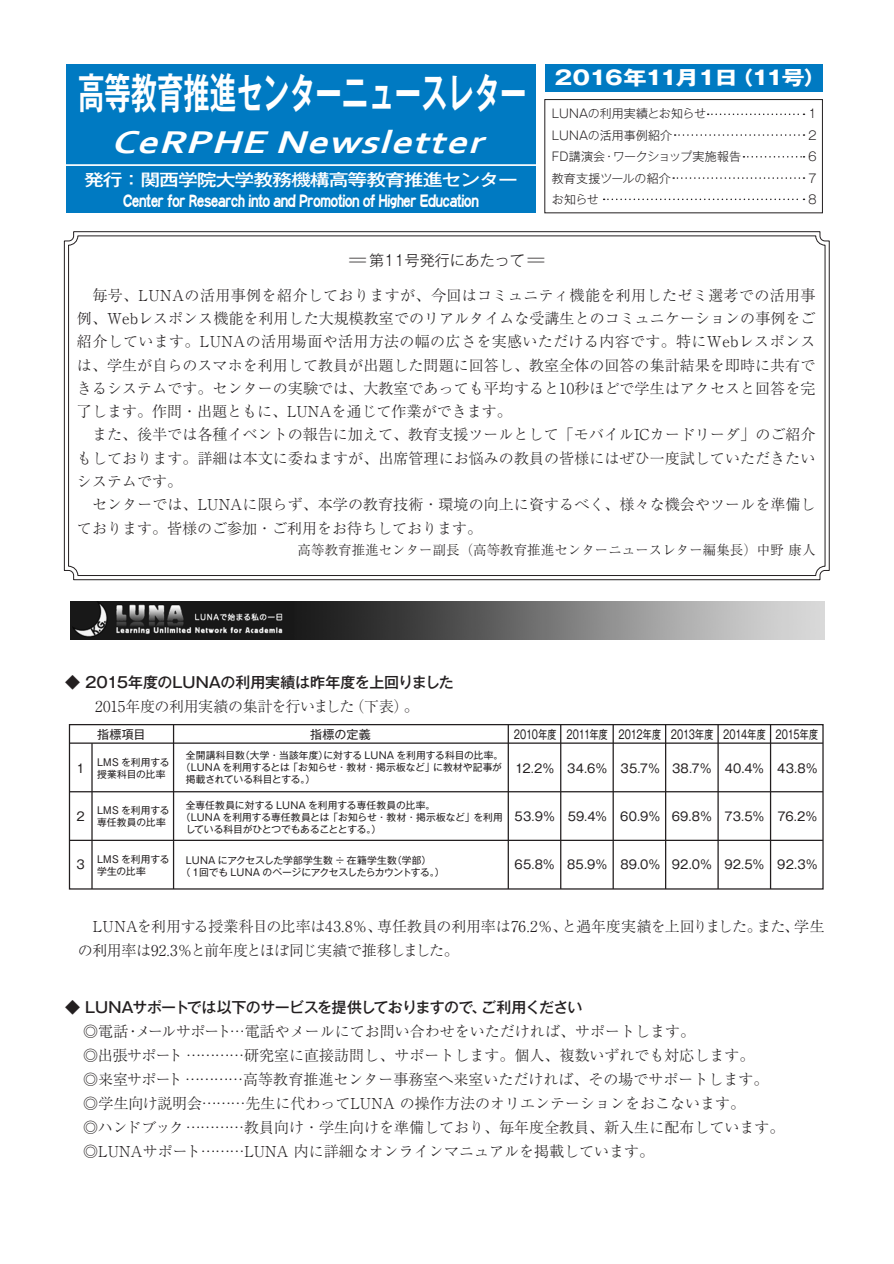
<style>
.page{position:relative;width:894px;height:1264px;background:#fff}
.page>*{position:absolute;margin:0;border:0;box-sizing:border-box;transform-origin:0 0}
.t1{font:700 42px "Gothic MB101 Pr 6 N De";color:#fff;scale:.63 1}
.t2{font:italic 700 33px "Corbel";color:#fff;scale:1.26 1}
.t3{font:700 19.5px "Gothic MB101 Pr 6 N";letter-spacing:-.075em;color:#fff;scale:1.2 1}
.t4{font:500 16.5px "Gothic MB101 Pr 6 N";letter-spacing:-.05em;color:#fff;scale:1.2 1}
.t5{font:15.75px "DFPOP1 W9 WING RKSJ H";color:#fff;scale:.73 1}
.t6{font:300 15px/23.2px "Ryumin Pr 6 N";letter-spacing:.005em;color:#231f20}
.t7{font:300 15px/24px "Ryumin Pr 6 N";letter-spacing:-.025em;color:#231f20}
.t8{font:500 15px/24px "Gothic MB101 Pr 6 N";letter-spacing:-.01em;color:#231f20}
.t9{font:300 15px "Gothic MB101 Pr 6 N";color:#231f20;scale:1.5 1}
.t10{font:300 13.5px "Ryumin Pr 6 N";color:#231f20}
.t11{font:12px "Gothic MB101 Pr 6 N";letter-spacing:.015em;color:#231f20}
.t12{font:300 12px/21.5px "Gothic MB101 Pr 6 N";letter-spacing:.005em;color:#231f20}
.t13{font:12px "Gothic MB101 Pr 6 N";letter-spacing:.015em;color:#231f20;scale:.75 1}
.t14{font:9.75px/12px "Gothic MB101 Pr 6 N";color:#231f20}
.t15{font:9.75px "Gothic MB101 Pr 6 N";letter-spacing:-.02em;color:#231f20}
.s1{font-weight:300}
.s2{font-family:"Ryumin Pr 6 N";font-weight:300}
.s3{font-family:"Gothic MB101 Pr 6 N";font-weight:500}
</style>
<div class="page">
<svg style="left:64px;top:231px;width:765px;height:349px"></svg>
<img style="left:71px;top:601px;width:752px;height:38px">
<div style="left:69px;top:724px;width:754px;height:165px;border:1px solid #231f20"></div>
<hr style="left:69px;top:742px;width:753px;height:1px;background:#231f20">
<hr style="left:69px;top:791px;width:753px;height:1px;background:#231f20">
<hr style="left:69px;top:839px;width:753px;height:2px;background:#231f20">
<hr style="left:91px;top:743px;width:2px;height:145px;background:#231f20">
<hr style="left:173px;top:724px;width:1px;height:164px;background:#231f20">
<hr style="left:507px;top:724px;width:2px;height:164px;background:#231f20">
<hr style="left:560px;top:724px;width:1px;height:164px;background:#231f20">
<hr style="left:612px;top:724px;width:1px;height:164px;background:#231f20">
<hr style="left:665px;top:724px;width:1px;height:164px;background:#231f20">
<hr style="left:717px;top:724px;width:1px;height:164px;background:#231f20">
<hr style="left:769px;top:724px;width:2px;height:164px;background:#231f20">
<div style="left:66px;top:64px;width:469px;height:149px;background:#007ac2"></div>
<div style="left:544px;top:64px;width:278px;height:28px;background:#007ac2"></div>
<div style="left:544px;top:99px;width:278px;height:114px;border:1px solid #231f20"></div>
<hr style="left:63px;top:164px;width:476px;height:2px;background:#fff">
<svg style="left:707px;top:113px;width:97px;height:2px"></svg>
<svg style="left:674px;top:134px;width:130px;height:2px"></svg>
<svg style="left:743px;top:156px;width:61px;height:1px"></svg>
<svg style="left:673px;top:177px;width:131px;height:2px"></svg>
<svg style="left:603px;top:198px;width:201px;height:2px"></svg>
<p class="t1" style="left:78px;top:58px;width:713px">高等教育推進センターニュースレター</p>
<p class="t3" style="left:554px;top:62px;width:228px">2016年11月１日（11号）</p>
<p class="t12" style="left:551px;top:102px;width:191px">LUNAの利用実績とお知らせ<br>LUNAの活用事例紹介<br>FD講演会・ワークショップ実施報告教育支援ツールの紹介<br>お知らせ</p>
<p class="t12" style="left:806px;top:102px;width:13px;text-align:justify">１<br>２<br>６<br>７<br>８</p>
<p class="t2" style="left:111px;top:121px;width:305px">CeRPHE Newsletter</p>
<p class="t4" style="left:84px;top:166px;width:363px">発行：関西学院大学教務機構高等教育推進センター</p>
<p class="t5" style="left:123px;top:193px;width:488px">Center for Research into and Promotion of Higher Education</p>
<p class="t9" style="left:346px;top:248px;width:135px">＝第11号発行にあたって＝</p>
<p class="t6" style="left:77px;top:283px;width:740px">　毎号、LUNAの活用事例を紹介しておりますが、今回はコミュニティ機能を利用したゼミ選考での活用事例、Webレスポンス機能を利用した大規模教室でのリアルタイムな受講生とのコミュニケーションの事例をご紹介しています。LUNAの活用場面や活用方法の幅の広さを実感いただける内容です。特にWebレスポンスは、学生が自らのスマホを利用して教員が出題した問題に回答し、教室全体の回答の集計結果を即時に共有できるシステムです。センターの実験では、大教室であっても平均すると10秒ほどで学生はアクセスと回答を完了します。作問・出題ともに、LUNAを通じて作業ができます。<br>　また、後半では各種イベントの報告に加えて、教育支援ツールとして「モバイルICカードリーダ」のご紹介もしております。詳細は本文に委ねますが、出席管理にお悩みの教員の皆様にはぜひ一度試していただきたいシステムです。<br>　センターでは、LUNAに限らず、本学の教育技術・環境の向上に資するべく、様々な機会やツールを準備しております。皆様のご参加・ご利用をお待ちしております。</p>
<p class="t10" style="left:297px;top:540px;width:519px">高等教育推進センター副長（高等教育推進センターニュースレター編集長）中野康人</p>
<p class="t8" style="left:65px;top:669px;width:390px">◆ 2015年度のLUNAの利用実績は昨年度を上回りました<span class="s1">　　</span><span class="s2">2015年度の利用実績の集計を行いました（下表）。</span></p>
<p class="t11" style="left:76px;top:758px;width:10px">1</p>
<p class="t11" style="left:76px;top:806px;width:10px">2</p>
<p class="t11" style="left:76px;top:854px;width:10px">3</p>
<p class="t11" style="left:97px;top:724px;width:50px">指標項目</p>
<p class="t11" style="left:310px;top:724px;width:62px">指標の定義</p>
<p class="t13" style="left:513px;top:724px;width:407px">2010年度 2011年度 2012年度 2013年度 2014年度 2015年度</p>
<p class="t14" style="left:97px;top:755px;width:74px">LMS を利用する授業科目の比率</p>
<p class="t14" style="left:97px;top:803px;width:74px">LMS を利用する専任教員の比率</p>
<p class="t14" style="left:97px;top:852px;width:74px">LMS を利用する学生の比率</p>
<p class="t14" style="left:186px;top:748px;width:319px">全開講科目数（大学・当該年度）に対する LUNA を利用する科目の比率。</p>
<p class="t14" style="left:181px;top:760px;width:322px">（LUNA を利用するとは「お知らせ・教材・掲示板など」に教材や記事が</p>
<p class="t14" style="left:186px;top:772px;width:131px">掲載されている科目とする。）</p>
<p class="t14" style="left:186px;top:798px;width:251px">全専任教員に対する LUNA を利用する専任教員の比率。</p>
<p class="t14" style="left:181px;top:810px;width:323px">（LUNA を利用する専任教員とは「お知らせ・教材・掲示板など」を利用</p>
<p class="t15" style="left:186px;top:821px;width:197px">している科目がひとつでもあることとする。）</p>
<p class="t14" style="left:181px;top:853px;width:265px;text-indent:5px">LUNA にアクセスした学部学生数 ÷ 在籍学生数（学部）<br>（１回でも LUNA のページにアクセスしたらカウントする。）</p>
<p class="t11" style="left:515px;top:758px;width:41px">12.2％</p>
<p class="t11" style="left:514px;top:806px;width:42px">53.9％</p>
<p class="t11" style="left:514px;top:854px;width:42px">65.8％</p>
<p class="t11" style="left:567px;top:758px;width:42px">34.6％</p>
<p class="t11" style="left:567px;top:806px;width:41px">59.4％</p>
<p class="t11" style="left:567px;top:854px;width:42px">85.9％</p>
<p class="t11" style="left:620px;top:758px;width:41px">35.7％</p>
<p class="t11" style="left:620px;top:806px;width:42px">60.9％</p>
<p class="t11" style="left:620px;top:854px;width:42px">89.0％</p>
<p class="t11" style="left:672px;top:758px;width:41px">38.7％</p>
<p class="t11" style="left:671px;top:806px;width:42px">69.8％</p>
<p class="t11" style="left:671px;top:854px;width:42px">92.0％</p>
<p class="t11" style="left:724px;top:758px;width:41px">40.4％</p>
<p class="t11" style="left:724px;top:806px;width:41px">73.5％</p>
<p class="t11" style="left:724px;top:854px;width:42px">92.5％</p>
<p class="t11" style="left:777px;top:758px;width:42px">43.8％</p>
<p class="t11" style="left:777px;top:806px;width:42px">76.2％</p>
<p class="t11" style="left:777px;top:854px;width:42px">92.3％</p>
<p class="t7" style="left:78px;top:913px;width:748px">　LUNAを利用する授業科目の比率は43.8％、専任教員の利用率は76.2％、と過年度実績を上回りました。また、学生の利用率は92.3％と前年度とほぼ同じ実績で推移しました。</p>
<p class="t6" style="left:83px;top:994px;width:702px;line-height:24px;text-indent:-18px"><span class="s3">◆ LUNAサポートでは以下のサービスを提供しておりますので、ご利用ください<br></span>◎電話・メールサポート…電話やメールにてお問い合わせをいただければ、サポートします。<br>◎出張サポート …………研究室に直接訪問し、サポートします。個人、複数いずれでも対応します。<br>◎来室サポート …………高等教育推進センター事務室へ来室いただければ、その場でサポートします。◎学生向け説明会………先生に代わってLUNA の操作方法のオリエンテーションをおこないます。<br>◎ハンドブック…………教員向け・学生向けを準備しており、毎年度全教員、新入生に配布しています。◎LUNAサポート………LUNA 内に詳細なオンラインマニュアルを掲載しています。</p>
</div>
